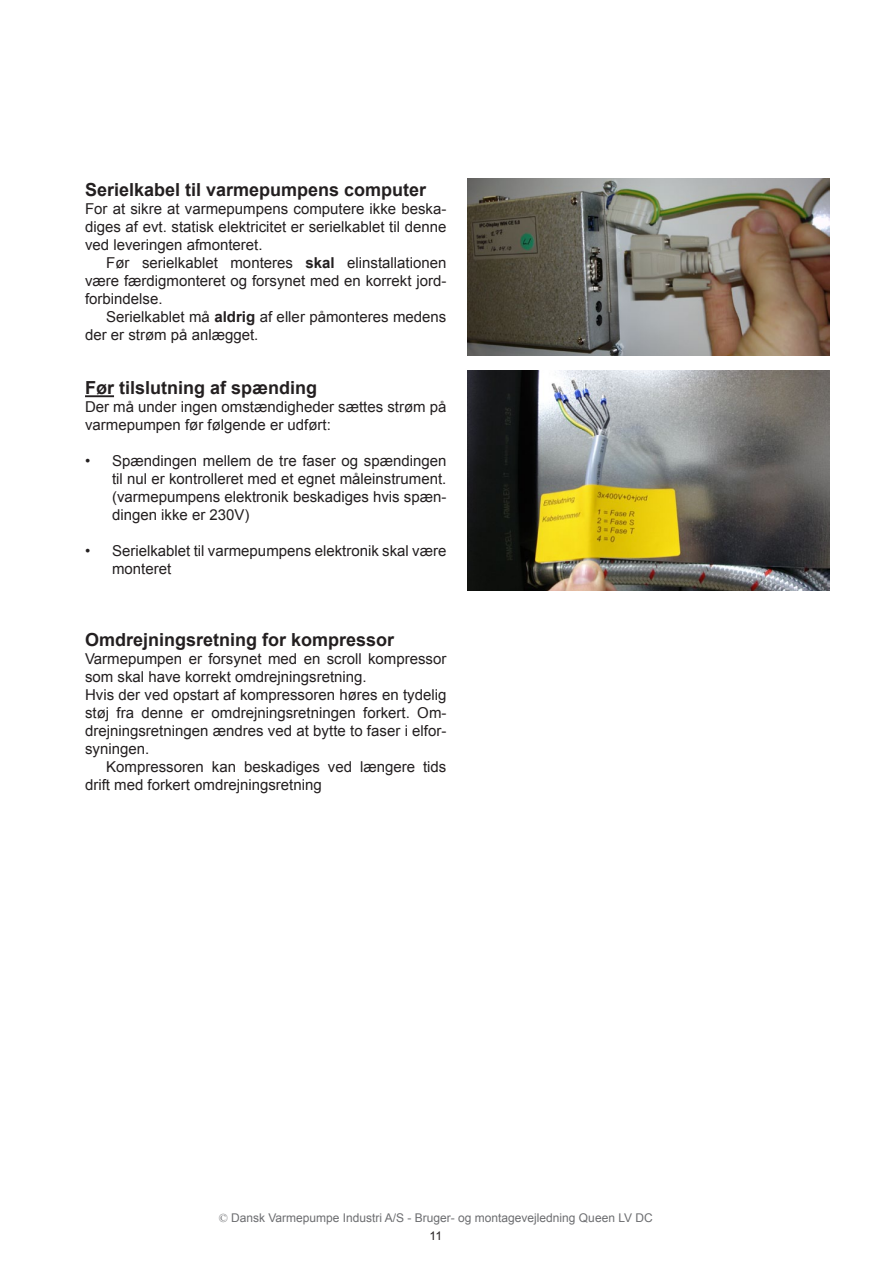
<style>
.page{position:relative;width:893px;height:1263px;background:#fff}
.page>*{position:absolute;margin:0;border:0;box-sizing:border-box;transform-origin:0 0}
.t1{font:700 18px "Arial";color:#231f20}
.t2{font:15px/18px "Arial";color:#231f20}
.t3{font:12px/18px "Arial";color:#6c6d70;text-align:center}
.s1{font-weight:700}
.s2{font-family:"Times New Roman"}
.s3{color:#231f20}
</style>
<div class="page">
<hr style="left:85px;top:395px;width:29px;height:2px;background:#231f20">
<img style="left:468px;top:178px;width:361px;height:177px">
<img style="left:468px;top:370px;width:361px;height:221px">
<p class="t1" style="left:85px;top:178px;width:343px">Serielkabel til varmepumpens computer</p>
<p class="t2" style="left:85px;top:200px;width:363px;text-align:justify">For at sikre at varmepumpens computere ikke beska&shy;diges af evt. statisk elektricitet er serielkablet til denne ved leveringen afmonteret.</p>
<p class="t2" style="left:85px;top:254px;width:363px;text-align:justify;text-indent:21px">Før serielkablet monteres <span class="s1">skal</span> elinstallationen være færdigmonteret og forsynet med en korrekt jord&shy;forbindelse.</p>
<p class="t2" style="left:85px;top:308px;width:363px;text-indent:21px">Serielkablet må <span class="s1">aldrig</span> af eller påmonteres medens der er strøm på anlægget.</p>
<p class="t1" style="left:85px;top:376px;width:234px">Før tilslutning af spænding</p>
<p class="t2" style="left:85px;top:398px;width:363px">Der må under ingen omstændigheder sættes strøm på varmepumpen før følgende er udført:</p>
<p class="t2" style="left:112px;top:452px;width:336px;text-align:justify;text-indent:-27px">• Spændingen mellem de tre faser og spændingen til nul er kontrolleret med et egnet måleinstrument. (varmepumpens elektronik beskadiges hvis spæn&shy;dingen ikke er 230V)</p>
<p class="t2" style="left:112px;top:542px;width:336px;text-indent:-27px">• Serielkablet til varmepumpens elektronik skal være monteret</p>
<p class="t1" style="left:85px;top:628px;width:311px">Omdrejningsretning for kompressor</p>
<p class="t2" style="left:85px;top:650px;width:363px">Varmepumpen er forsynet med en scroll kompressor som skal have korrekt omdrejningsretning.<br>Hvis der ved opstart af kompressoren høres en tydelig støj fra denne er omdrejningsretningen forkert. Om&shy;drejningsretningen ændres ved at bytte to faser i elfor&shy;syningen.</p>
<p class="t2" style="left:85px;top:758px;width:363px;text-indent:21px">Kompressoren kan beskadiges ved længere tids drift med forkert omdrejningsretning</p>
<p class="t3" style="left:219px;top:1209px;width:435px"><span class="s2">©</span> Dansk Varmepumpe Industri A/S - Bruger- og montagevejledning Queen LV DC<br><span class="s3">11</span></p>
</div>
